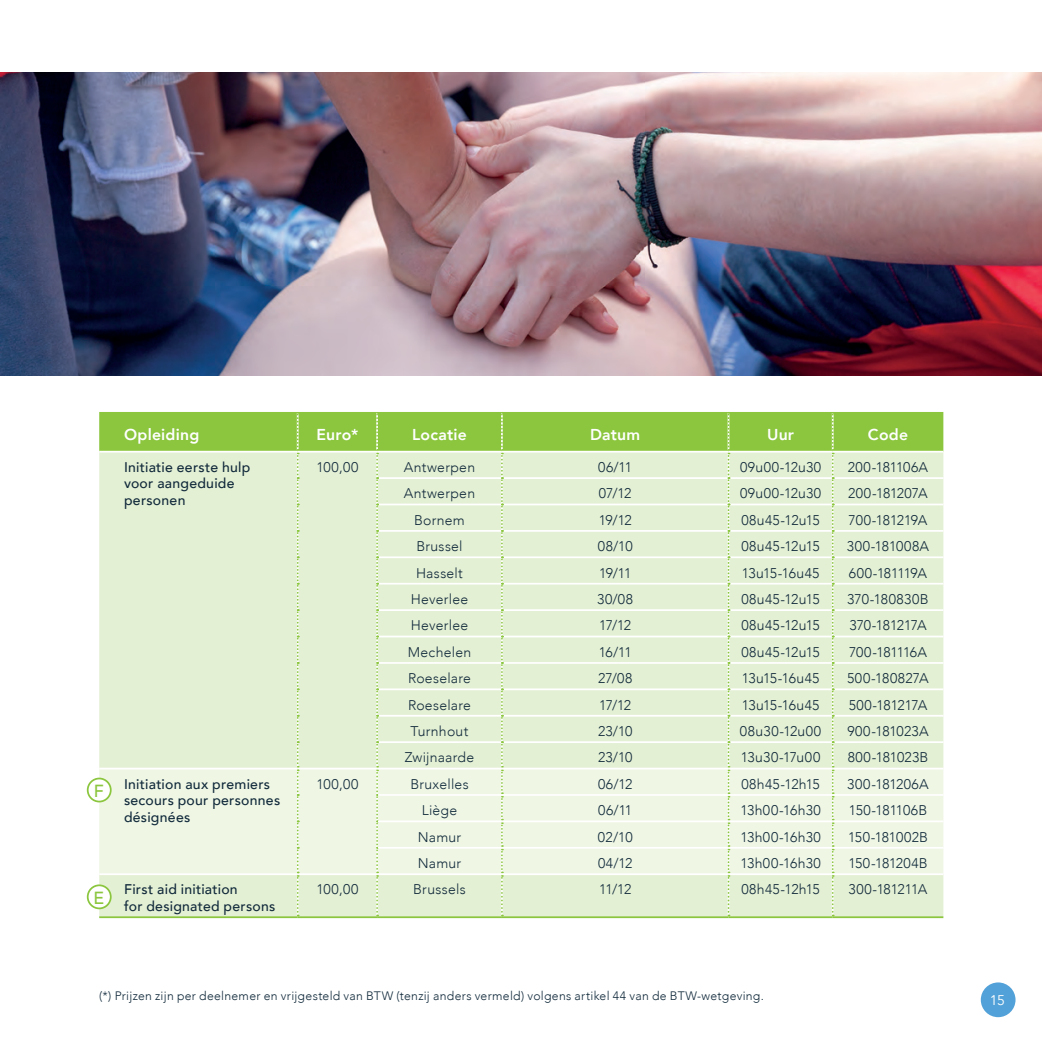
<style>
.page{position:relative;width:1042px;height:1042px;background:#fff}
.page>*{position:absolute;margin:0;border:0;box-sizing:border-box;transform-origin:0 0}
.t1{font:500 17.5px "Avenir";color:#8bc63e}
.t2{font:800 15.75px "Avenir";letter-spacing:.015em;color:#fff}
.t3{font:300 14px "Avenir";letter-spacing:.015em;color:#112a3b}
.t4{font:500 14px/16.6px "Avenir";letter-spacing:.02em;color:#112a3b}
.t5{font:300 14px "Avenir";letter-spacing:-.015em;color:#112a3b}
.t6{font:300 14px "Avenir";letter-spacing:-.01em;color:#112a3b}
.t7{font:300 14px "Avenir";letter-spacing:-.005em;color:#112a3b}
.t8{font:300 14px "Avenir";letter-spacing:-.02em;color:#112a3b}
.t9{font:300 14px "Avenir";letter-spacing:.035em;color:#112a3b}
.t10{font:14px "Avenir";color:#fff}
.t11{font:300 12.25px "Avenir";letter-spacing:.025em;color:#112a3b}
</style>
<div class="page">
<div style="left:981px;top:982px;width:34px;height:35px;background:#52a1d8;border-radius:50%"></div>
<hr style="left:99px;top:916px;width:199px;height:2px;background:#8bc63e">
<hr style="left:298px;top:916px;width:79px;height:2px;background:#8bc63e">
<hr style="left:377px;top:916px;width:125px;height:2px;background:#8bc63e">
<hr style="left:502px;top:916px;width:226px;height:2px;background:#8bc63e">
<hr style="left:728px;top:916px;width:105px;height:2px;background:#8bc63e">
<hr style="left:833px;top:916px;width:110px;height:2px;background:#8bc63e">
<svg style="left:99px;top:412px;width:844px;height:504px;background:#dfeecc"></svg>
<hr style="left:377px;top:767px;width:125px;height:2px;background:#fff">
<hr style="left:378px;top:794px;width:124px;height:2px;background:#fff">
<hr style="left:378px;top:820px;width:124px;height:2px;background:#fff">
<hr style="left:378px;top:847px;width:124px;height:1px;background:#fff">
<hr style="left:377px;top:873px;width:125px;height:2px;background:#fff">
<hr style="left:502px;top:767px;width:226px;height:2px;background:#fff">
<hr style="left:502px;top:794px;width:226px;height:2px;background:#fff">
<hr style="left:502px;top:820px;width:226px;height:2px;background:#fff">
<hr style="left:502px;top:847px;width:226px;height:1px;background:#fff">
<hr style="left:502px;top:873px;width:226px;height:2px;background:#fff">
<hr style="left:728px;top:767px;width:105px;height:2px;background:#fff">
<hr style="left:728px;top:794px;width:105px;height:2px;background:#fff">
<hr style="left:728px;top:820px;width:105px;height:2px;background:#fff">
<hr style="left:728px;top:847px;width:105px;height:1px;background:#fff">
<hr style="left:728px;top:873px;width:105px;height:2px;background:#fff">
<hr style="left:833px;top:767px;width:110px;height:2px;background:#fff">
<hr style="left:833px;top:794px;width:110px;height:2px;background:#fff">
<hr style="left:833px;top:820px;width:110px;height:2px;background:#fff">
<hr style="left:833px;top:847px;width:110px;height:1px;background:#fff">
<hr style="left:833px;top:873px;width:110px;height:2px;background:#fff">
<hr style="left:377px;top:451px;width:125px;height:1px;background:#fff">
<hr style="left:502px;top:451px;width:226px;height:1px;background:#fff">
<hr style="left:728px;top:451px;width:105px;height:1px;background:#fff">
<hr style="left:833px;top:451px;width:110px;height:1px;background:#fff">
<hr style="left:99px;top:451px;width:199px;height:1px;background:#fff">
<hr style="left:298px;top:451px;width:79px;height:1px;background:#fff">
<div style="left:88px;top:778px;width:23px;height:23px;background:#fff;border-radius:50%"></div>
<div style="left:87px;top:777px;width:25px;height:25px;border:2px solid #8bc63e;border-radius:50%"></div>
<div style="left:88px;top:885px;width:23px;height:23px;background:#fff;border-radius:50%"></div>
<div style="left:87px;top:884px;width:25px;height:25px;border:2px solid #8bc63e;border-radius:50%"></div>
<img style="left:0;top:73px;width:1042px;height:302px">
<p class="t1" style="left:94px;top:775px;width:12px">F</p>
<p class="t1" style="left:94px;top:882px;width:12px">E</p>
<p class="t2" style="left:124px;top:422px;width:77px">Opleiding</p>
<p class="t2" style="left:316px;top:422px;width:44px">Euro*</p>
<p class="t2" style="left:412px;top:422px;width:56px">Locatie</p>
<p class="t2" style="left:590px;top:422px;width:52px">Datum</p>
<p class="t2" style="left:767px;top:422px;width:29px">Uur</p>
<p class="t2" style="left:868px;top:422px;width:42px">Code</p>
<p class="t4" style="left:124px;top:458px;width:128px">Initiatie eerste hulp voor aangeduide personen</p>
<p class="t3" style="left:316px;top:459px;width:43px">100,00</p>
<p class="t3" style="left:404px;top:459px;width:73px">Antwerpen</p>
<p class="t3" style="left:598px;top:459px;width:35px">06/11</p>
<p class="t3" style="left:740px;top:459px;width:83px">09u00-12u30</p>
<p class="t3" style="left:848px;top:459px;width:82px">200-181106A</p>
<p class="t3" style="left:404px;top:485px;width:73px">Antwerpen</p>
<p class="t3" style="left:599px;top:485px;width:34px">07/12</p>
<p class="t3" style="left:740px;top:485px;width:83px">09u00-12u30</p>
<p class="t7" style="left:848px;top:485px;width:81px">200-181207A</p>
<p class="t3" style="left:414px;top:511px;width:52px">Bornem</p>
<p class="t3" style="left:599px;top:511px;width:34px">19/12</p>
<p class="t3" style="left:741px;top:511px;width:80px">08u45-12u15</p>
<p class="t5" style="left:848px;top:511px;width:80px">700-181219A</p>
<p class="t3" style="left:416px;top:538px;width:48px">Brussel</p>
<p class="t3" style="left:598px;top:538px;width:36px">08/10</p>
<p class="t3" style="left:741px;top:538px;width:80px">08u45-12u15</p>
<p class="t3" style="left:847px;top:538px;width:84px">300-181008A</p>
<p class="t3" style="left:416px;top:564px;width:48px">Hasselt</p>
<p class="t3" style="left:599px;top:564px;width:34px">19/11</p>
<p class="t6" style="left:742px;top:564px;width:79px">13u15-16u45</p>
<p class="t8" style="left:849px;top:564px;width:80px">600-181119A</p>
<p class="t3" style="left:411px;top:591px;width:59px">Heverlee</p>
<p class="t3" style="left:597px;top:591px;width:37px">30/08</p>
<p class="t3" style="left:741px;top:591px;width:80px">08u45-12u15</p>
<p class="t3" style="left:847px;top:591px;width:83px">370-180830B</p>
<p class="t3" style="left:411px;top:617px;width:59px">Heverlee</p>
<p class="t3" style="left:599px;top:617px;width:34px">17/12</p>
<p class="t3" style="left:741px;top:617px;width:80px">08u45-12u15</p>
<p class="t5" style="left:849px;top:617px;width:79px">370-181217A</p>
<p class="t3" style="left:408px;top:643px;width:65px">Mechelen</p>
<p class="t3" style="left:599px;top:643px;width:34px">16/11</p>
<p class="t3" style="left:741px;top:643px;width:80px">08u45-12u15</p>
<p class="t5" style="left:849px;top:643px;width:80px">700-181116A</p>
<p class="t3" style="left:408px;top:670px;width:64px">Roeselare</p>
<p class="t3" style="left:598px;top:670px;width:36px">27/08</p>
<p class="t6" style="left:742px;top:670px;width:79px">13u15-16u45</p>
<p class="t3" style="left:847px;top:670px;width:83px">500-180827A</p>
<p class="t3" style="left:408px;top:696px;width:64px">Roeselare</p>
<p class="t3" style="left:599px;top:696px;width:34px">17/12</p>
<p class="t6" style="left:742px;top:696px;width:79px">13u15-16u45</p>
<p class="t5" style="left:848px;top:696px;width:80px">500-181217A</p>
<p class="t3" style="left:411px;top:723px;width:59px">Turnhout</p>
<p class="t3" style="left:598px;top:723px;width:36px">23/10</p>
<p class="t9" style="left:740px;top:723px;width:83px">08u30-12u00</p>
<p class="t3" style="left:847px;top:723px;width:83px">900-181023A</p>
<p class="t3" style="left:405px;top:749px;width:71px">Zwijnaarde</p>
<p class="t3" style="left:598px;top:749px;width:36px">23/10</p>
<p class="t3" style="left:741px;top:749px;width:81px">13u30-17u00</p>
<p class="t3" style="left:847px;top:749px;width:82px">800-181023B</p>
<p class="t4" style="left:124px;top:775px;width:158px">Initiation aux premiers secours pour personnes désignées</p>
<p class="t3" style="left:316px;top:775px;width:43px">100,00</p>
<p class="t3" style="left:410px;top:775px;width:60px">Bruxelles</p>
<p class="t3" style="left:598px;top:775px;width:36px">06/12</p>
<p class="t3" style="left:741px;top:775px;width:80px">08h45-12h15</p>
<p class="t3" style="left:847px;top:775px;width:83px">300-181206A</p>
<p class="t3" style="left:422px;top:802px;width:37px">Liège</p>
<p class="t3" style="left:598px;top:802px;width:35px">06/11</p>
<p class="t3" style="left:740px;top:802px;width:82px">13h00-16h30</p>
<p class="t6" style="left:849px;top:802px;width:80px">150-181106B</p>
<p class="t3" style="left:418px;top:828px;width:45px">Namur</p>
<p class="t3" style="left:598px;top:828px;width:36px">02/10</p>
<p class="t3" style="left:740px;top:828px;width:82px">13h00-16h30</p>
<p class="t3" style="left:848px;top:828px;width:81px">150-181002B</p>
<p class="t3" style="left:418px;top:855px;width:45px">Namur</p>
<p class="t3" style="left:598px;top:855px;width:36px">04/12</p>
<p class="t3" style="left:740px;top:855px;width:82px">13h00-16h30</p>
<p class="t3" style="left:848px;top:855px;width:81px">150-181204B</p>
<p class="t4" style="left:124px;top:880px;width:153px">First aid initiation<br>for designated persons</p>
<p class="t3" style="left:316px;top:881px;width:43px">100,00</p>
<p class="t3" style="left:413px;top:881px;width:54px">Brussels</p>
<p class="t3" style="left:599px;top:881px;width:34px">11/12</p>
<p class="t3" style="left:741px;top:881px;width:80px">08h45-12h15</p>
<p class="t5" style="left:848px;top:881px;width:80px">300-181211A</p>
<p class="t11" style="left:99px;top:988px;width:666px">(*) Prijzen zijn per deelnemer en vrijgesteld van BTW (tenzij anders vermeld) volgens artikel 44 van de BTW-wetgeving.</p>
<p class="t10" style="left:990px;top:992px;width:16px">15</p>
</div>
